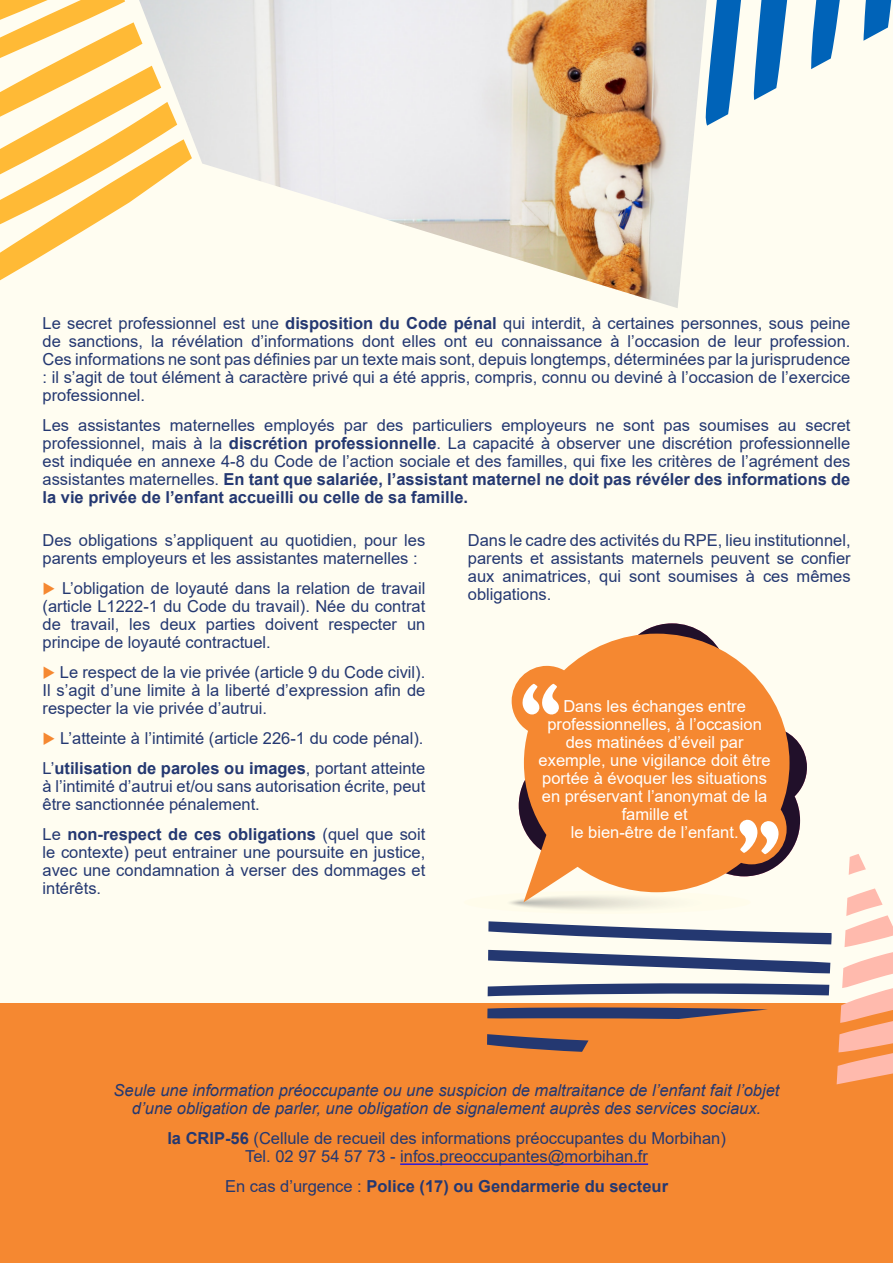
<style>
.page{position:relative;width:893px;height:1263px;background:#fff}
.page>*{position:absolute;margin:0;border:0;box-sizing:border-box;transform-origin:0 0}
.t1{font:16.5px/18px "Arial";color:#243871;text-align:justify}
.t2{font:16.5px/18px "Arial";color:#fff;text-align:center}
.t3{font:italic 16.5px/18px "Arial";color:#243871;text-align:center}
.t4{font:700 16.5px "Arial";color:#243871}
.s1{font-weight:700}
.s2{color:#f58831}
.s3{font-weight:400}
</style>
<div class="page">
<div style="left:0;top:0;width:893px;height:1073px;background:#fffdf1"></div>
<div style="left:0;top:1003px;width:893px;height:260px;background:#f58831"></div>
<hr style="left:400px;top:1163px;width:248px;height:2px;background:#00f">
<svg style="left:849px;top:854px;width:17px;height:21px"></svg>
<svg style="left:0;top:0;width:139px;height:281px"></svg>
<svg style="left:707px;top:0;width:81px;height:126px"></svg>
<svg style="left:811px;top:0;width:29px;height:69px"></svg>
<svg style="left:863px;top:0;width:29px;height:41px"></svg>
<img style="left:139px;top:0;width:568px;height:308px">
<svg style="left:487px;top:888px;width:406px;height:196px"></svg>
<svg style="left:639px;top:623px;width:168px;height:231px"></svg>
<svg style="left:512px;top:634px;width:277px;height:268px;fill:#f58831"></svg>
<svg style="left:732px;top:813px;width:53px;height:41px"></svg>
<svg style="left:516px;top:684px;width:50px;height:37px"></svg>
<p class="t1" style="left:43px;top:314px;width:809px">Le secret professionnel est une <span class="s1">disposition du Code pénal</span> qui interdit, à certaines personnes, sous peine de sanctions, la révélation d’informations dont elles ont eu connaissance à l’occasion de leur profession.<br>Ces informations ne sont pas définies par un texte mais sont, depuis longtemps, déterminées par la jurisprudence : il s’agit de tout élément à caractère privé qui a été appris, compris, connu ou deviné à l’occasion de l’exercice professionnel.</p>
<p class="t1" style="left:43px;top:416px;width:809px">Les assistantes maternelles employés par des particuliers employeurs ne sont pas soumises au secret professionnel, mais à la <span class="s1">discrétion professionnelle</span>. La capacité à observer une discrétion professionnelle est indiquée en annexe 4-8 du Code de l’action sociale et des familles, qui fixe les critères de l’agrément des assistantes maternelles. <span class="s1">En tant que salariée, l’assistant maternel ne doit pas révéler des informations de la vie privée de l’enfant accueilli ou celle de sa famille.</span></p>
<p class="t1" style="left:43px;top:531px;width:384px">Des obligations s’appliquent au quotidien, pour les parents employeurs et les assistantes maternelles :</p>
<p class="t1" style="left:43px;top:579px;width:384px"><span class="s2">◆</span> L’obligation de loyauté dans la relation de travail (article L1222-1 du Code du travail). Née du contrat de travail, les deux parties doivent respecter un principe de loyauté contractuel.</p>
<p class="t1" style="left:43px;top:663px;width:384px"><span class="s2">◆</span> Le respect de la vie privée (article 9 du Code civil).<br>Il s’agit d’une limite à la liberté d’expression afin de respecter la vie privée d’autrui.</p>
<p class="t1" style="left:43px;top:729px;width:382px"><span class="s2">◆</span> L’atteinte à l’intimité (article 226-1 du code pénal).</p>
<p class="t1" style="left:43px;top:759px;width:384px">L’<span class="s1">utilisation de paroles ou images</span>, portant atteinte à l’intimité d’autrui et/ou sans autorisation écrite, peut être sanctionnée pénalement.</p>
<p class="t1" style="left:43px;top:825px;width:384px">Le <span class="s1">non-respect de ces obligations</span> (quel que soit le contexte) peut entrainer une poursuite en justice, avec une condamnation à verser des dommages et intérêts.</p>
<p class="t1" style="left:468px;top:531px;width:384px">Dans le cadre des activités du RPE, lieu institutionnel, parents et assistants maternels peuvent se confier aux animatrices, qui sont soumises à ces mêmes obligations.</p>
<p class="t2" style="left:539px;top:697px;width:234px">Dans les échanges entre professionnelles, à l’occasion des matinées d’éveil par exemple, une vigilance doit être portée à évoquer les situations en préservant l’anonymat de la famille et<br>le bien-être de l’enfant.</p>
<p class="t3" style="left:114px;top:1082px;width:667px">Seule une information préoccupante ou une suspicion de maltraitance de l’enfant fait l’objet d’une obligation de parler, une obligation de signalement auprès des services sociaux.</p>
<p class="t1" style="left:167px;top:1129px;width:560px;text-align:center"><span class="s1">la CRIP-56</span> (Cellule de recueil des informations préoccupantes du Morbihan)<br>Tel. 02 97 54 57 73 - infos.preoccupantes@morbihan.fr</p>
<p class="t4" style="left:225px;top:1175px;width:444px"><span class="s3">En cas d’urgence :</span> Police (17) ou Gendarmerie du secteur</p>
</div>
